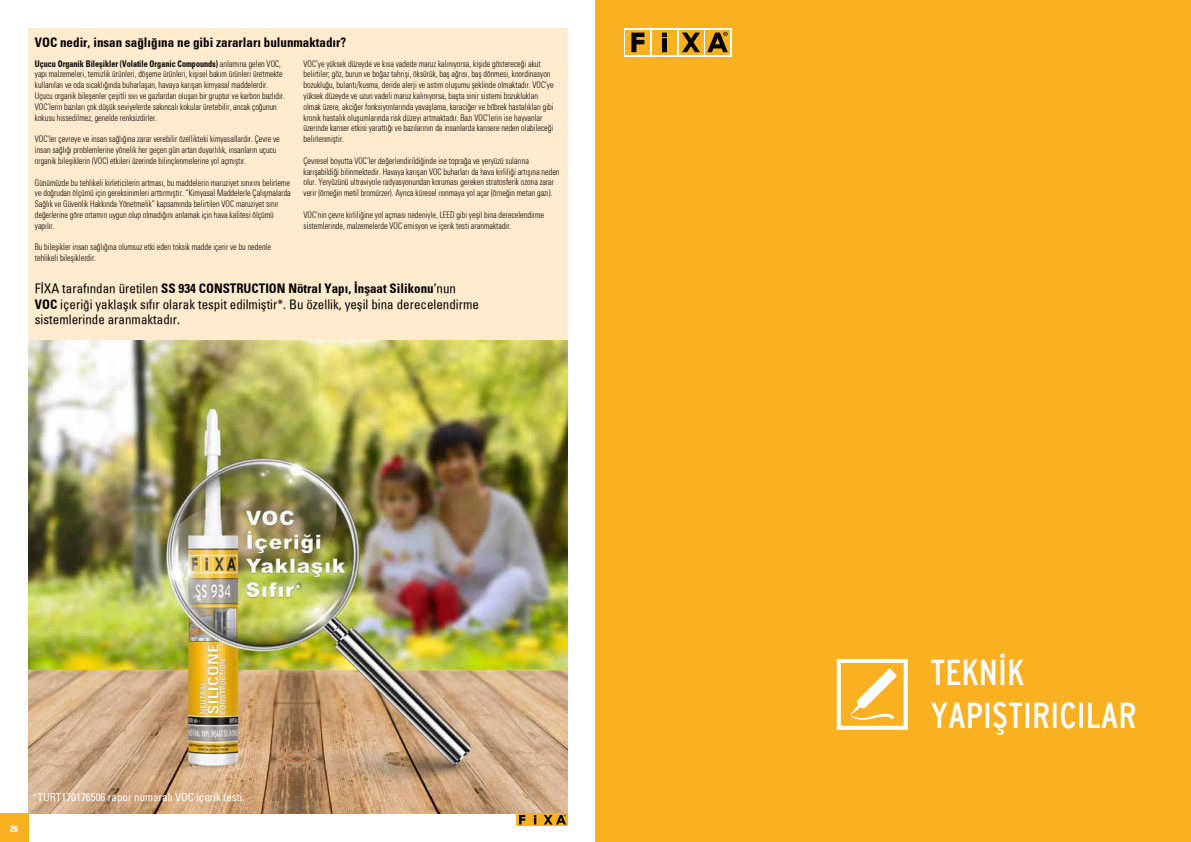
<style>
.page{position:relative;width:1191px;height:842px;background:#fff}
.page>*{position:absolute;margin:0;border:0;box-sizing:border-box;transform-origin:0 0}
.t1{font:condensed 36px/43.2px "Interstate";color:#fff}
.t2{font:700 14px "Gotham Narrow";color:#fff}
.t3{font:13px "Univers Con T Bold";color:#000}
.t4{font:13px/15.6px "Univers Con T";color:#000}
.t5{font:11px "Univers Con T";color:#fff}
.t6{font:9px/10.8px "Univers Con T Light";color:#000;scale:.9 1}
.t7{font:9px "Univers Con T Bold";color:#000;scale:.9 1}
.t8{font:9px "Univers Con T Bold";color:#fff}
.s1{font-family:"Univers Con T Light"}
.s2{font-family:"Univers Con T"}
.s3{font-family:"Univers Con T Bold"}
.s4{font-family:"Gotham"}
</style>
<div class="page">
<div style="left:28px;top:28px;width:539px;height:786px;background:#ffebce"></div>
<img style="left:28px;top:340px;width:539px;height:474px">
<svg style="left:293px;top:581px;width:10px;height:10px"></svg>
<div style="left:0;top:814px;width:28px;height:28px;background:#f9b122"></div>
<svg style="left:516px;top:814px;width:12px;height:12px"></svg>
<svg style="left:519px;top:815px;width:6px;height:9px"></svg>
<svg style="left:529px;top:814px;width:12px;height:12px"></svg>
<svg style="left:534px;top:815px;width:2px;height:9px"></svg>
<svg style="left:542px;top:814px;width:12px;height:12px"></svg>
<svg style="left:555px;top:814px;width:12px;height:12px"></svg>
<svg style="left:543px;top:814px;width:23px;height:10px"></svg>
<div style="left:595px;top:0;width:596px;height:842px;background:#f9b122"></div>
<div style="left:624px;top:28px;width:107px;height:28px;background:#fff"></div>
<div style="left:625px;top:30px;width:25px;height:25px;background:#f9b122"></div>
<svg style="left:631px;top:33px;width:13px;height:19px"></svg>
<div style="left:652px;top:30px;width:25px;height:25px;background:#f9b122"></div>
<svg style="left:662px;top:33px;width:5px;height:19px"></svg>
<div style="left:678px;top:30px;width:25px;height:25px;background:#f9b122"></div>
<svg style="left:682px;top:33px;width:18px;height:19px"></svg>
<div style="left:705px;top:30px;width:25px;height:25px;background:#f9b122"></div>
<svg style="left:707px;top:32px;width:20px;height:20px"></svg>
<svg style="left:836px;top:659px;width:71px;height:71px"></svg>
<h3 class="t3" style="left:35px;top:35px;width:313px">VOC nedir, insan sağlığına ne gibi zararları bulunmaktadır?</h3>
<p class="t7" style="left:35px;top:58px;width:275px">Uçucu Organik Bileşikler (Volatile Organic Compounds) <span class="s1">anlamına gelen VOC,</span></p>
<p class="t6" style="left:35px;top:69px;width:279px">yapı malzemeleri, temizlik ürünleri, döşeme ürünleri, kişisel bakım ürünleri üretmekte kullanılan ve oda sıcaklığında buharlaşan, havaya karışan kimyasal maddelerdir.<br>Uçucu organik bileşenler çeşitli sıvı ve gazlardan oluşan bir gruptur ve karbon bazlıdır.<br>VOC’lerin bazıları çok düşük seviyelerde sakıncalı kokular üretebilir, ancak çoğunun kokusu hissedilmez, genelde renksizdirler.</p>
<p class="t6" style="left:35px;top:134px;width:274px">VOC'ler çevreye ve insan sağlığına zarar verebilir özellikteki kimyasallardır. Çevre ve insan sağlığı problemlerine yönelik her geçen gün artan duyarlılık, insanların uçucu organik bileşiklerin (VOC) etkileri üzerinde bilinçlenmelerine yol açmıştır.</p>
<p class="t6" style="left:35px;top:177px;width:286px">Günümüzde bu tehlikeli kirleticilerin artması, bu maddelerin maruziyet sınırını belirleme ve doğrudan ölçümü için gereksinimleri arttırmıştır. “Kimyasal Maddelerle Çalışmalarda Sağlık ve Güvenlik Hakkında Yönetmelik” kapsamında belirtilen VOC maruziyet sınır değerlerine göre ortamın uygun olup olmadığını anlamak için hava kalitesi ölçümü yapılır.</p>
<p class="t6" style="left:35px;top:242px;width:264px">Bu bileşikler insan sağlığına olumsuz etki eden toksik madde içerir ve bu nedenle tehlikeli bileşiklerdir.</p>
<p class="t6" style="left:303px;top:58px;width:279px">VOC’ye yüksek düzeyde ve kısa vadede maruz kalınıyorsa, kişide göstereceği akut belirtiler; göz, burun ve boğaz tahrişi, öksürük, baş ağrısı, baş dönmesi, koordinasyon bozukluğu, bulantı/kusma, deride alerji ve astım oluşumu şeklinde olmaktadır. VOC’ye yüksek düzeyde ve uzun vadeli maruz kalınıyorsa, başta sinir sistemi bozuklukları olmak üzere, akciğer fonksiyonlarında yavaşlama, karaciğer ve böbrek hastalıkları gibi kronik hastalık oluşumlarında risk düzeyi artmaktadır. Bazı VOC’lerin ise hayvanlar üzerinde kanser etkisi yarattığı ve bazılarının da insanlarda kansere neden olabileceği belirlenmiştir.</p>
<p class="t6" style="left:303px;top:155px;width:286px">Çevresel boyutta VOC’ler değerlendirildiğinde ise toprağa ve yeryüzü sularına karışabildiği bilinmektedir. Havaya karışan VOC buharları da hava kirliliği artışına neden olur. Yeryüzünü ultraviyole radyasyonundan koruması gereken stratosferik ozona zarar verir (örneğin metil bromürzer). Ayrıca küresel ısınmaya yol açar (örneğin metan gazı).</p>
<p class="t6" style="left:303px;top:209px;width:269px">VOC'nin çevre kirliliğine yol açması nedeniyle, LEED gibi yeşil bina derecelendirme sistemlerinde, malzemelerde VOC emisyon ve içerik testi aranmaktadır.</p>
<h3 class="t3" style="left:35px;top:280px;width:423px"><span class="s2">F‹XA tarafından üretilen</span> SS 934 CONSTRUCTION Nötral Yapı, ‹nşaat Silikonu<span class="s2">’nun</span></h3>
<h3 class="t4" style="left:35px;top:296px;width:445px"><span class="s3">VOC</span> içeriği yaklaşık sıfır olarak tespit edilmiştir*. Bu özellik, yeşil bina derecelendirme sistemlerinde aranmaktadır.</h3>
<h2 class="t2" style="left:295px;top:580px;width:7px">*</h2>
<p class="t8" style="left:10px;top:823px;width:9px">26</p>
<p class="t5" style="left:33px;top:790px;width:213px"><span class="s4">*</span>TURT170176506 rapor numaralı VOC içerik testi.</p>
<h1 class="t1" style="left:930px;top:651px;width:208px">TEKNİK<br>YAPIŞTIRICILAR</h1>
</div>
